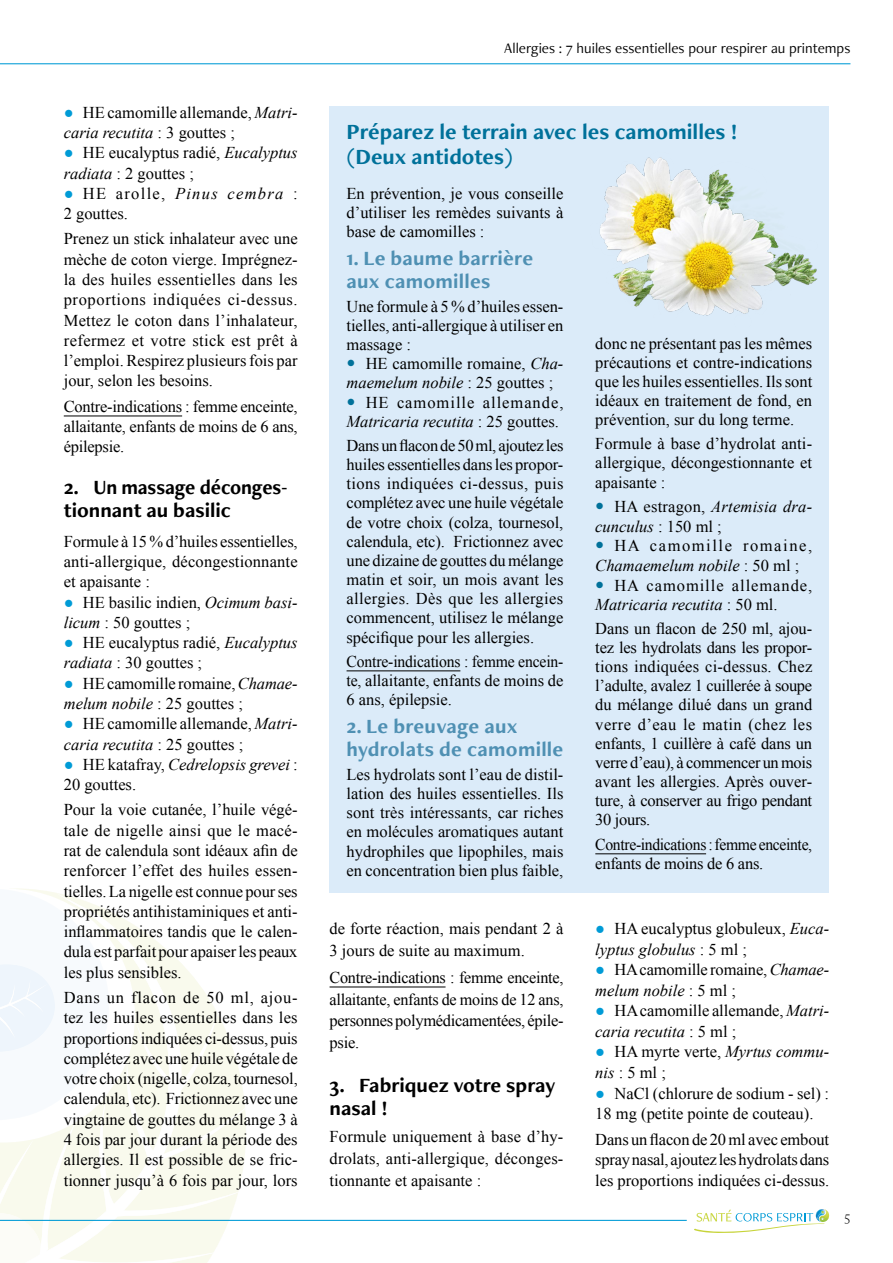
<style>
.page{position:relative;width:893px;height:1263px;background:#fff}
.page>*{position:absolute;margin:0;border:0;box-sizing:border-box;transform-origin:0 0}
.ENCADRE-_Titre___ble{font:700 22.5px/25.2px "Freight Neo Pro";color:#00719a}
.t1{font:700 21px/23px "Freight Neo Pro";letter-spacing:.01em;color:#4f90b3}
.t2{font:700 21px/22.2px "Freight Neo Pro";color:#000}
.ENCADRE-_1A0A{font:16.5px/19.2px "Times New Roman";color:#000}
._1A-0A{font:16.5px/20.2px "Times New Roman";color:#000;text-align:justify}
._1A-0A_-_suis_Titre{font:16.5px/21.8px "Times New Roman";letter-spacing:.01em;color:#000;text-align:justify}
._2A-0A{font:16.5px/20.2px "Times New Roman";letter-spacing:.01em;color:#000;text-align:justify}
.ENCADRE-_1A0A-2{font:16.5px/19.2px "Times New Roman";color:#000;text-align:justify;scale:.95 1}
.ENCADRE-_1A0A-3{font:16.5px/19.2px "Times New Roman";letter-spacing:-.02em;color:#000;scale:.95 1}
.ENCADRE-_1A0A-4{font:16.5px/19.2px "Times New Roman";letter-spacing:.06em;color:#000;text-align:right}
.ENCADRE-_1A0A-5{font:16.5px/19.2px "Times New Roman";letter-spacing:.055em;color:#000}
.ENCADRE-_1A0A-6{font:16.5px/20.2px "Times New Roman";letter-spacing:.095em;color:#000}
.t3{font:italic 16.5px/20.2px "Times New Roman";letter-spacing:.015em;color:#000}
.t4{font:15px "Freight Neo Pro";color:#000}
.t5{font:300 13.5px "Freight Neo Pro";color:#000}
.s1{color:#009bd6}
.s2{font-style:italic}
.s3{font-style:normal}
</style>
<div class="page">
<hr style="left:0;top:63px;width:850px;height:1px;background:#009bd6">
<svg style="left:694px;top:1209px;width:136px;height:24px"></svg>
<svg style="left:0;top:889px;width:251px;height:374px"></svg>
<hr style="left:0;top:1220px;width:687px;height:1px;background:#009bd6">
<hr style="left:64px;top:415px;width:118px;height:1px;background:#000">
<hr style="left:330px;top:986px;width:116px;height:1px;background:#000">
<div style="left:330px;top:106px;width:499px;height:787px;background:#dbebf9"></div>
<hr style="left:347px;top:670px;width:113px;height:1px;background:#000">
<hr style="left:595px;top:853px;width:111px;height:1px;background:#000">
<img style="left:600px;top:157px;width:218px;height:159px">
<p class="ENCADRE-_1A0A" style="left:64px;top:102px;width:235px;line-height:20.2px"><span class="s1">●</span> HE camomille allemande, <span class="s2">Matri‑ caria recutita</span> : 3 gouttes ;</p>
<p class="ENCADRE-_1A0A" style="left:64px;top:142px;width:235px;line-height:20.2px"><span class="s1">●</span> HE eucalyptus radié, <span class="s2">Eucalyptus radiata</span> : 2 gouttes ;</p>
<p class="ENCADRE-_1A0A" style="left:64px;top:183px;width:235px;line-height:20.2px"><span class="s1">●</span> HE arolle, <span class="s2">Pinus cembra</span> :<br>2 gouttes.</p>
<p class="_1A-0A" style="left:64px;top:229px;width:235px">Prenez un stick inhalateur avec une mèche de coton vierge. Imprégnez&shy;la des huiles essentielles dans les proportions indiquées ci-dessus.<br>Mettez le coton dans l’inhalateur, refermez et votre stick est prêt à l’emploi. Respirez plusieurs fois par jour, selon les besoins.</p>
<p class="_1A-0A" style="left:64px;top:396px;width:235px">Contre-indications : femme enceinte, allaitante, enfants de moins de 6 ans, épilepsie.</p>
<p class="t2" style="left:64px;top:476px;width:224px">2. Un massage déconges&shy;tionnant au basilic</p>
<p class="_2A-0A" style="left:64px;top:531px;width:235px">Formule à 15 % d’huiles essentielles, anti‑allergique, décongestionnante et apaisante :</p>
<p class="ENCADRE-_1A0A" style="left:64px;top:592px;width:235px;line-height:20.2px"><span class="s1">●</span> HE basilic indien, <span class="s2">Ocimum basi‑ licum</span> : 50 gouttes ;</p>
<p class="ENCADRE-_1A0A" style="left:64px;top:632px;width:235px;line-height:20.2px"><span class="s1">●</span> HE eucalyptus radié, <span class="s2">Eucalyptus radiata</span> : 30 gouttes ;</p>
<p class="ENCADRE-_1A0A" style="left:64px;top:673px;width:235px;line-height:20.2px"><span class="s1">●</span> HE camomille romaine, <span class="s2">Chamae‑ melum nobile</span> : 25 gouttes ;</p>
<p class="ENCADRE-_1A0A" style="left:64px;top:713px;width:235px;line-height:20.2px"><span class="s1">●</span> HE camomille allemande, <span class="s2">Matri‑ caria recutita</span> : 25 gouttes ;</p>
<p class="ENCADRE-_1A0A" style="left:64px;top:754px;width:235px;line-height:20.2px"><span class="s1">●</span> HE katafray, <span class="s2">Cedrelopsis grevei</span> :<br>20 gouttes.</p>
<p class="_1A-0A" style="left:64px;top:799px;width:235px">Pour la voie cutanée, l’huile végé‑ tale de nigelle ainsi que le macé‑ rat de calendula sont idéaux afin de renforcer l’effet des huiles essen‑ tielles. La nigelle est connue pour ses propriétés antihistaminiques et anti&shy;inflammatoires tandis que le calen‑ dula est parfait pour apaiser les peaux les plus sensibles.</p>
<p class="_1A-0A" style="left:64px;top:987px;width:235px">Dans un flacon de 50 ml, ajou‑ tez les huiles essentielles dans les proportions indiquées ci-dessus, puis complétez avec une huile végétale de votre choix (nigelle, colza, tournesol, calendula, etc). Frictionnez avec une vingtaine de gouttes du mélange 3 à 4 fois par jour durant la période des allergies. Il est possible de se fric‑ tionner jusqu’à 6 fois par jour, lors</p>
<p class="t4" style="left:504px;top:38px;width:348px">Allergies : 7 huiles essentielles pour respirer au printemps</p>
<p class="ENCADRE-_Titre___ble" style="left:347px;top:119px;width:393px">Préparez le terrain avec les camomilles ! (Deux antidotes)</p>
<p class="ENCADRE-_1A0A" style="left:347px;top:183px;width:218px;text-align:justify">En prévention, je vous conseille d’utiliser les remèdes suivants à base de camomilles :</p>
<p class="t1" style="left:347px;top:246px;width:188px">1. Le baume barrière aux camomilles</p>
<p class="ENCADRE-_1A0A" style="left:347px;top:296px;width:218px;text-align:justify">Une formule à 5 % d’huiles essen‑ tielles, anti‑allergique à utiliser en massage :</p>
<p class="ENCADRE-_1A0A" style="left:347px;top:354px;width:215px;text-indent:19px">HE camomille romaine, <span class="s2">Cha-- maemelum nobile</span> : 25 gouttes ;</p>
<p class="ENCADRE-_1A0A-4" style="left:347px;top:392px;width:218px">HE camomille allemande,<br><span class="s2">Matricaria recutita</span> : 25 gouttes.</p>
<p class="ENCADRE-_1A0A" style="left:347px;top:435px;width:218px;text-align:justify">Dans un flacon de 50ml, ajoutez les huiles essentielles dans les propor‑ tions indiquées ci-dessus, puis complétez avec une huile végétale de votre choix (colza, tournesol, calendula, etc). Frictionnez avec une dizaine de gouttes du mélange matin et soir, un mois avant les allergies. Dès que les allergies commencent, utilisez le mélange spécifique pour les allergies.</p>
<p class="ENCADRE-_1A0A-2" style="left:347px;top:651px;width:230px">Contre-indications : femme encein&shy;te, allaitante, enfants de moins de 6 ans, épilepsie.</p>
<p class="t1" style="left:347px;top:714px;width:218px">2. Le breuvage aux hydrolats de camomille</p>
<p class="ENCADRE-_1A0A" style="left:347px;top:764px;width:218px;text-align:justify">Les hydrolats sont l’eau de distil‑ lation des huiles essentielles. Ils sont très intéressants, car riches en molécules aromatiques autant hydrophiles que lipophiles, mais en concentration bien plus faible,</p>
<p class="ENCADRE-_1A0A" style="left:595px;top:333px;width:218px;text-align:justify">donc ne présentant pas les mêmes précautions et contre--indications que les huiles essentielles. Ils sont idéaux en traitement de fond, en prévention, sur du long terme.</p>
<p class="ENCADRE-_1A0A" style="left:595px;top:434px;width:218px;text-align:justify">Formule à base d’hydrolat anti&shy;allergique, décongestionnante et apaisante :</p>
<p class="t3" style="left:595px;top:496px;width:215px;text-indent:19px"><span class="s3">HA estragon,</span> Artemisia dra-- cunculus <span class="s3">: 150 ml ;</span></p>
<p class="ENCADRE-_1A0A-6" style="left:595px;top:535px;width:218px;text-indent:19px">HA camomille romaine,<br><span class="s2">Chamaemelum nobile</span> : 50 ml ;</p>
<p class="ENCADRE-_1A0A-5" style="left:595px;top:575px;width:218px;text-indent:19px">HA camomille allemande,<br><span class="s2">Matricaria recutita</span> : 50 ml.</p>
<p class="ENCADRE-_1A0A" style="left:595px;top:618px;width:218px;text-align:justify">Dans un flacon de 250 ml, ajou‑ tez les hydrolats dans les propor‑ tions indiquées ci-dessus. Chez l’adulte, avalez 1 cuillerée à soupe du mélange dilué dans un grand verre d’eau le matin (chez les enfants, 1 cuillère à café dans un verre d’eau), à commencer un mois avant les allergies. Après ouver‑ ture, à conserver au frigo pendant 30 jours.</p>
<p class="ENCADRE-_1A0A-3" style="left:595px;top:834px;width:230px">Contre-- indications: femme enceinte, enfants de moins de 6 ans.</p>
<p class="_1A-0A" style="left:330px;top:917px;width:235px;line-height:21.8px">de forte réaction, mais pendant 2 à<br>3 jours de suite au maximum.</p>
<p class="_1A-0A" style="left:330px;top:966px;width:235px;line-height:21.8px">Contre-indications : femme enceinte, allaitante, enfants de moins de 12 ans, personnes polymédicamentées, épile&shy;psie.</p>
<p class="t2" style="left:330px;top:1072px;width:227px;line-height:23.7px">3. Fabriquez votre spray nasal !</p>
<p class="_1A-0A_-_suis_Titre" style="left:330px;top:1125px;width:235px">Formule uniquement à base d’hy‑ drolats, anti‑allergique, déconges‑ tionnante et apaisante :</p>
<p class="ENCADRE-_1A0A" style="left:595px;top:918px;width:235px;line-height:20.5px"><span class="s1">●</span> HA eucalyptus globuleux, <span class="s2">Euca‑ lyptus globulus</span> : 5 ml ;</p>
<p class="ENCADRE-_1A0A" style="left:595px;top:959px;width:235px;line-height:20.5px"><span class="s1">●</span> HA camomille romaine, <span class="s2">Chamae‑ melum nobile</span> : 5 ml ;</p>
<p class="ENCADRE-_1A0A" style="left:595px;top:1000px;width:235px;line-height:20.5px"><span class="s1">●</span> HA camomille allemande, <span class="s2">Matri‑ caria recutita</span> : 5 ml ;</p>
<p class="ENCADRE-_1A0A" style="left:595px;top:1041px;width:235px;line-height:20.5px"><span class="s1">●</span> HA myrte verte, <span class="s2">Myrtus commu‑ nis</span> : 5 ml ;</p>
<p class="ENCADRE-_1A0A" style="left:595px;top:1082px;width:235px;line-height:20.5px"><span class="s1">●</span> NaCl (chlorure de sodium - sel) :<br>18 mg (petite pointe de couteau).</p>
<p class="_1A-0A" style="left:595px;top:1128px;width:235px">Dans un flacon de 20ml avec embout spray nasal, ajoutez les hydrolats dans les proportions indiquées ci-dessus.</p>
<p class="t5" style="left:845px;top:1207px;width:7px">5</p>
</div>
